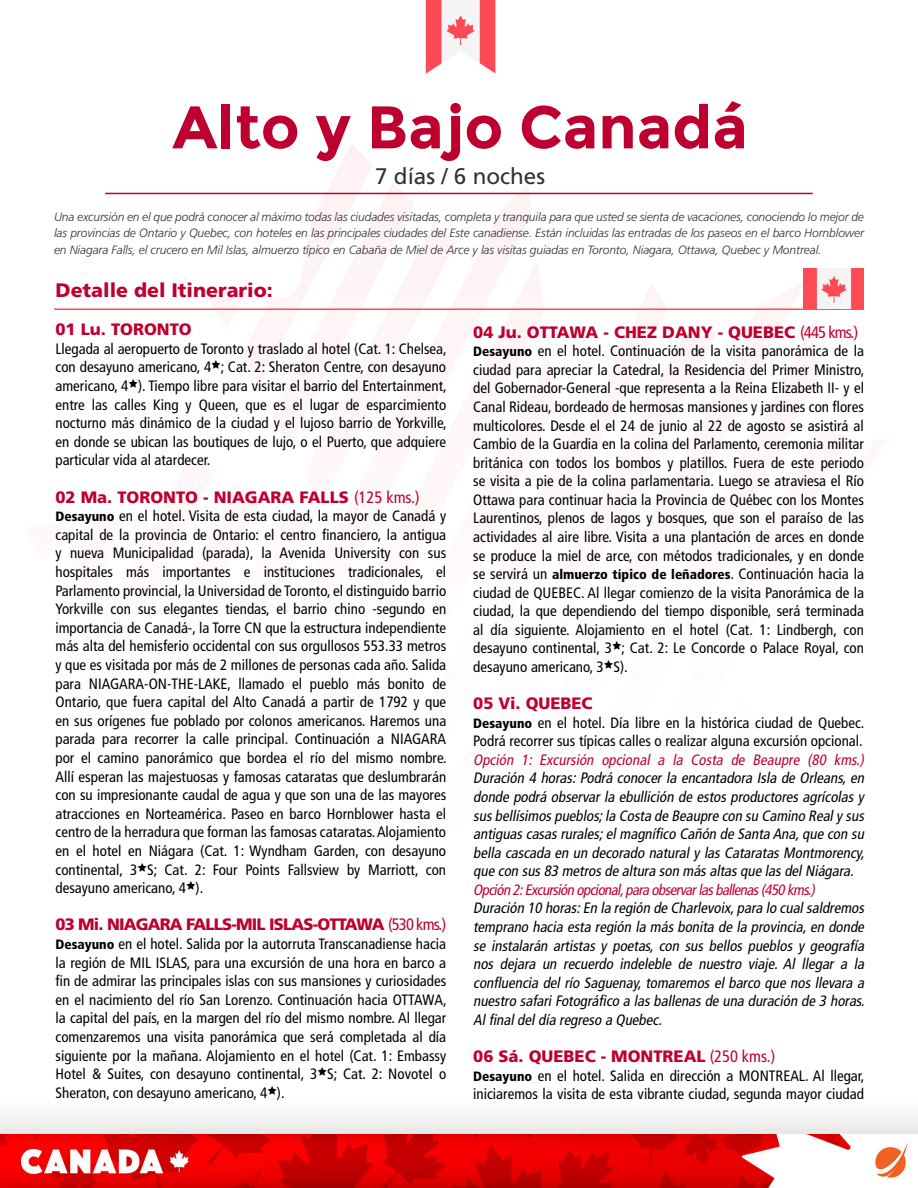
<style>
.page{position:relative;width:918px;height:1188px;background:#fff}
.page>*{position:absolute;margin:0;border:0;box-sizing:border-box;transform-origin:0 0}
.t1{font:700 60px "Montserrat";color:#be0030}
.t2{font:22.5px "Frutiger";color:#323232}
.t3{font:900 19.5px "Frutiger";color:#be0030}
.t4{font:900 16.5px "Frutiger";color:#be0030}
.t5{font:900 16.5px "Frutiger";letter-spacing:-.05em;color:#be0030}
.t6{font:condensed 15px/18.6px "Frutiger";color:#000;text-align:justify}
.t7{font:italic condensed 15px/18.6px "Frutiger";color:#000}
.t8{font:italic condensed 15px "Frutiger";color:#be0030}
.t9{font:italic 300 12px/16.5px "Frutiger";letter-spacing:-.01em;color:#323232;text-align:justify}
.s1{font-weight:400;font-stretch:condensed}
.s2{font-weight:900;font-size:13.5px}
</style>
<div class="page">
<img style="left:0;top:0;width:918px;height:1134px">
<img style="left:0;top:1134px;width:908px;height:54px">
<hr style="left:54px;top:308px;width:810px;height:2px;background:#ff4b55">
<img style="left:803px;top:268px;width:61px;height:41px">
<hr style="left:105px;top:193px;width:708px;height:1px;background:#be0030">
<h1 class="t1" style="left:173px;top:91px;width:577px">Alto y Bajo Canadá</h1>
<h2 class="t2" style="left:375px;top:163px;width:172px">7 días / 6 noches</h2>
<p class="t9" style="left:54px;top:208px;width:812px">Una excursión en el que podrá conocer al máximo todas las ciudades visitadas, completa y tranquila para que usted se sienta de vacaciones, conociendo lo mejor de las provincias de Ontario y Quebec, con hoteles en las principales ciudades del Este canadiense. Están incluidas las entradas de los paseos en el barco Hornblower en Niagara Falls, el crucero en Mil Islas, almuerzo típico en Cabaña de Miel de Arce y las visitas guiadas en Toronto, Niagara, Ottawa, Quebec y Montreal.</p>
<h3 class="t3" style="left:56px;top:279px;width:219px">Detalle del Itinerario:</h3>
<p class="t4" style="left:56px;top:320px;width:138px">01 Lu. TORONTO</p>
<p class="t6" style="left:55px;top:340px;width:393px">Llegada al aeropuerto de Toronto y traslado al hotel (Cat. 1: Chelsea, con desayuno americano, 4<sup>A</sup>; Cat. 2: Sheraton Centre, con desayuno americano, 4<sup>A</sup>). Tiempo libre para visitar el barrio del Entertainment, entre las calles King y Queen, que es el lugar de esparcimiento nocturno más dinámico de la ciudad y el lujoso barrio de Yorkville, en donde se ubican las boutiques de lujo, o el Puerto, que adquiere particular vida al atardecer.</p>
<p class="t4" style="left:56px;top:487px;width:366px">02 Ma. TORONTO - NIAGARA FALLS <span class="s1">(125 kms.)</span></p>
<p class="t6" style="left:55px;top:507px;width:393px"><span class="s2">Desayuno</span> en el hotel. Visita de esta ciudad, la mayor de Canadá y capital de la provincia de Ontario: el centro financiero, la antigua y nueva Municipalidad (parada), la Avenida University con sus hospitales más importantes e instituciones tradicionales, el Parlamento provincial, la Universidad de Toronto, el distinguido barrio Yorkville con sus elegantes tiendas, el barrio chino -segundo en importancia de Canadá-, la Torre CN que la estructura independiente más alta del hemisferio occidental con sus orgullosos 553.33 metros y que es visitada por más de 2 millones de personas cada año. Salida para NIAGARA-ON-THE-LAKE, llamado el pueblo más bonito de Ontario, que fuera capital del Alto Canadá a partir de 1792 y que en sus orígenes fue poblado por colonos americanos. Haremos una parada para recorrer la calle principal. Continuación a NIAGARA por el camino panorámico que bordea el río del mismo nombre.<br>Allí esperan las majestuosas y famosas cataratas que deslumbrarán con su impresionante caudal de agua y que son una de las mayores atracciones en Norteamérica. Paseo en barco Hornblower hasta el centro de la herradura que forman las famosas cataratas. Alojamiento en el hotel en Niágara (Cat. 1: Wyndham Garden, con desayuno continental, 3<sup>A</sup>S; Cat. 2: Four Points Fallsview by Marriott, con desayuno americano, 4<sup>A</sup>).</p>
<p class="t5" style="left:56px;top:915px;width:392px">03 Mi. NIAGARA FALLS-MIL ISLAS-OTTAWA <span class="s1">(530 kms.)</span></p>
<p class="t6" style="left:56px;top:935px;width:393px"><span class="s2">Desayuno</span> en el hotel. Salida por la autorruta Transcanadiense hacia la región de MIL ISLAS, para una excursión de una hora en barco a fin de admirar las principales islas con sus mansiones y curiosidades en el nacimiento del río San Lorenzo. Continuación hacia OTTAWA, la capital del país, en la margen del río del mismo nombre. Al llegar comenzaremos una visita panorámica que será completada al día siguiente por la mañana. Alojamiento en el hotel (Cat. 1: Embassy Hotel &amp; Suites, con desayuno continental, 3<sup>A</sup>S; Cat. 2: Novotel o Sheraton, con desayuno americano, 4<sup>A</sup>).</p>
<p class="t4" style="left:473px;top:322px;width:387px">04 Ju. OTTAWA - CHEZ DANY - QUEBEC <span class="s1">(445 kms.)</span></p>
<p class="t6" style="left:473px;top:342px;width:393px"><span class="s2">Desayuno</span> en el hotel. Continuación de la visita panorámica de la ciudad para apreciar la Catedral, la Residencia del Primer Ministro, del Gobernador-General -que representa a la Reina Elizabeth II- y el Canal Rideau, bordeado de hermosas mansiones y jardines con flores multicolores. Desde el el 24 de junio al 22 de agosto se asistirá al Cambio de la Guardia en la colina del Parlamento, ceremonia militar británica con todos los bombos y platillos. Fuera de este periodo se visita a pie de la colina parlamentaria. Luego se atraviesa el Río Ottawa para continuar hacia la Provincia de Québec con los Montes Laurentinos, plenos de lagos y bosques, que son el paraíso de las actividades al aire libre. Visita a una plantación de arces en donde se produce la miel de arce, con métodos tradicionales, y en donde se servirá un <span class="s2">almuerzo típico de leñadores</span>. Continuación hacia la ciudad de QUEBEC. Al llegar comienzo de la visita Panorámica de la ciudad, la que dependiendo del tiempo disponible, será terminada al día siguiente. Alojamiento en el hotel (Cat. 1: Lindbergh, con desayuno continental, 3<sup>A</sup>; Cat. 2: Le Concorde o Palace Royal, con desayuno americano, 3<sup>A</sup>S).</p>
<p class="t4" style="left:473px;top:693px;width:121px">05 Vi. QUEBEC</p>
<p class="t6" style="left:473px;top:713px;width:393px"><span class="s2">Desayuno</span> en el hotel. Día libre en la histórica ciudad de Quebec.<br>Podrá recorrer sus típicas calles o realizar alguna excursión opcional.</p>
<p class="t8" style="left:473px;top:751px;width:395px">Opción 1: Excursión opcional a la Costa de Beaupre (80 kms.)</p>
<p class="t7" style="left:473px;top:769px;width:396px">Duración 4 horas: Podrá conocer la encantadora Isla de Orleans, en donde podrá observar la ebullición de estos productores agrícolas y susbellísimospueblos;la Costa de Beaupre con su Camino Realy sus antiguascasasrurales;elmagnífico Cañón de Santa Ana,que con su bella cascada en un decorado natural y las Cataratas Montmorency, que con sus83 metrosde altura son másaltasque lasdelNiágara.</p>
<p class="t8" style="left:473px;top:881px;width:346px">Opción2:Excursiónopcional,paraobservarlasballenas(450kms.)</p>
<p class="t7" style="left:473px;top:899px;width:396px;text-align:justify">Duración 10 horas:En la región de Charlevoix,para lo cualsaldremos temprano hacia esta región la más bonita de la provincia,en donde se instalarán artistas y poetas, con sus bellos pueblos y geografía nos dejara un recuerdo indeleble de nuestro viaje. Al llegar a la confluencia del río Saguenay,tomaremos el barco que nos llevara a nuestro safariFotográfico a lasballenasde una duración de 3 horas.<br>Alfinaldeldía regreso a Quebec.</p>
<p class="t4" style="left:473px;top:1046px;width:304px">06 Sá. QUEBEC - MONTREAL <span class="s1">(250 kms.)</span></p>
<p class="t6" style="left:473px;top:1066px;width:393px"><span class="s2">Desayuno</span> en el hotel. Salida en dirección a MONTREAL. Al llegar, iniciaremos la visita de esta vibrante ciudad, segunda mayor ciudad</p>
</div>
